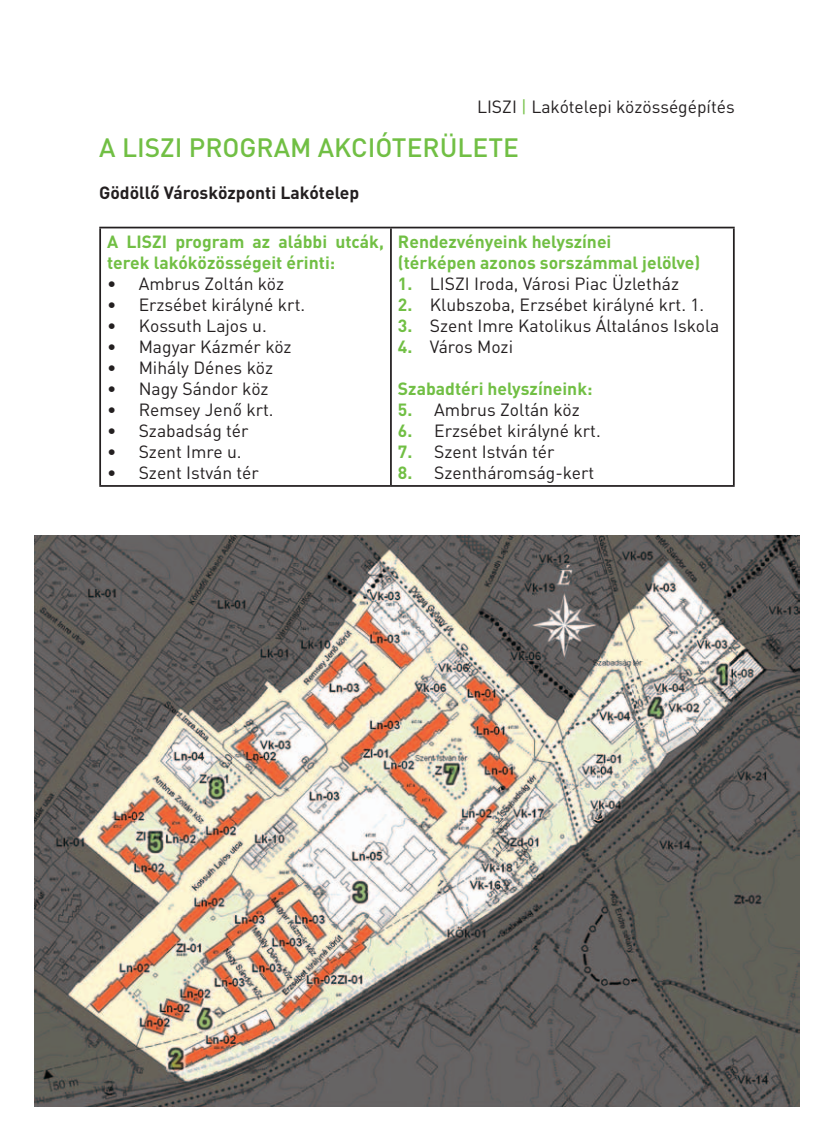
<style>
.page{position:relative;width:834px;height:1141px;background:#fff}
.page>*{position:absolute;margin:0;border:0;box-sizing:border-box;transform-origin:0 0}
.t1{font:500 26.25px "DIN Pro";color:#71bf44}
.t2{font:17.5px "DIN Pro";color:#231f20}
.t3{font:700 17.5px/21px "DIN Pro";color:#71bf44}
.t4{font:700 17.5px "DIN Pro";color:#231f20}
.s1{color:#71bf44}
.s2{font-weight:700;color:#71bf44}
</style>
<div class="page">
<hr style="left:99px;top:227px;width:292px;height:1px;background:#231f20">
<hr style="left:99px;top:228px;width:2px;height:257px;background:#231f20">
<hr style="left:391px;top:227px;width:343px;height:1px;background:#231f20">
<hr style="left:390px;top:228px;width:2px;height:257px;background:#231f20">
<hr style="left:732px;top:228px;width:2px;height:257px;background:#231f20">
<hr style="left:99px;top:485px;width:292px;height:2px;background:#231f20">
<hr style="left:391px;top:485px;width:343px;height:2px;background:#231f20">
<img style="left:35px;top:535px;width:764px;height:571px">
<p class="t2" style="left:477px;top:94px;width:259px">LISZI <span class="s1">|</span> Lakótelepi közösségépítés</p>
<h1 class="t1" style="left:99px;top:129px;width:421px">A LISZI PROGRAM AKCIÓTERÜLETE</h1>
<p class="t4" style="left:99px;top:180px;width:261px">Gödöllő Városközponti Lakótelep</p>
<p class="t3" style="left:107px;top:230px;width:278px">A LISZI program az alábbi utcák, terek lakóközösségeit érinti:</p>
<p class="t2" style="left:107px;top:272px;width:178px">• Ambrus Zoltán köz</p>
<p class="t2" style="left:107px;top:293px;width:199px">• Erzsébet királyné krt.</p>
<p class="t2" style="left:107px;top:314px;width:161px">• Kossuth Lajos u.</p>
<p class="t2" style="left:107px;top:335px;width:186px">• Magyar Kázmér köz</p>
<p class="t2" style="left:107px;top:356px;width:167px">• Mihály Dénes köz</p>
<p class="t2" style="left:107px;top:377px;width:163px">• Nagy Sándor köz</p>
<p class="t2" style="left:107px;top:398px;width:168px">• Remsey Jenő krt.</p>
<p class="t2" style="left:107px;top:419px;width:143px">• Szabadság tér</p>
<p class="t2" style="left:107px;top:440px;width:136px">• Szent Imre u.</p>
<p class="t2" style="left:107px;top:461px;width:153px">• Szent István tér</p>
<p class="t3" style="left:398px;top:230px;width:304px">Rendezvényeink helyszínei<br>(térképen azonos sorszámmal jelölve)</p>
<p class="t2" style="left:398px;top:272px;width:282px"><span class="s2">1.</span> LISZI Iroda, Városi Piac Üzletház</p>
<p class="t2" style="left:398px;top:293px;width:308px"><span class="s2">2.</span> Klubszoba, Erzsébet királyné krt. 1.</p>
<p class="t2" style="left:398px;top:314px;width:323px"><span class="s2">3.</span> Szent Imre Katolikus Általános Iskola</p>
<p class="t2" style="left:398px;top:335px;width:117px"><span class="s2">4.</span> Város Mozi</p>
<p class="t3" style="left:398px;top:377px;width:196px">Szabadtéri helyszíneink:</p>
<p class="t2" style="left:398px;top:398px;width:183px"><span class="s2">5.</span> Ambrus Zoltán köz</p>
<p class="t2" style="left:398px;top:419px;width:204px"><span class="s2">6.</span> Erzsébet királyné krt.</p>
<p class="t2" style="left:398px;top:440px;width:158px"><span class="s2">7.</span> Szent István tér</p>
<p class="t2" style="left:398px;top:461px;width:198px"><span class="s2">8.</span> Szentháromság-kert</p>
</div>
